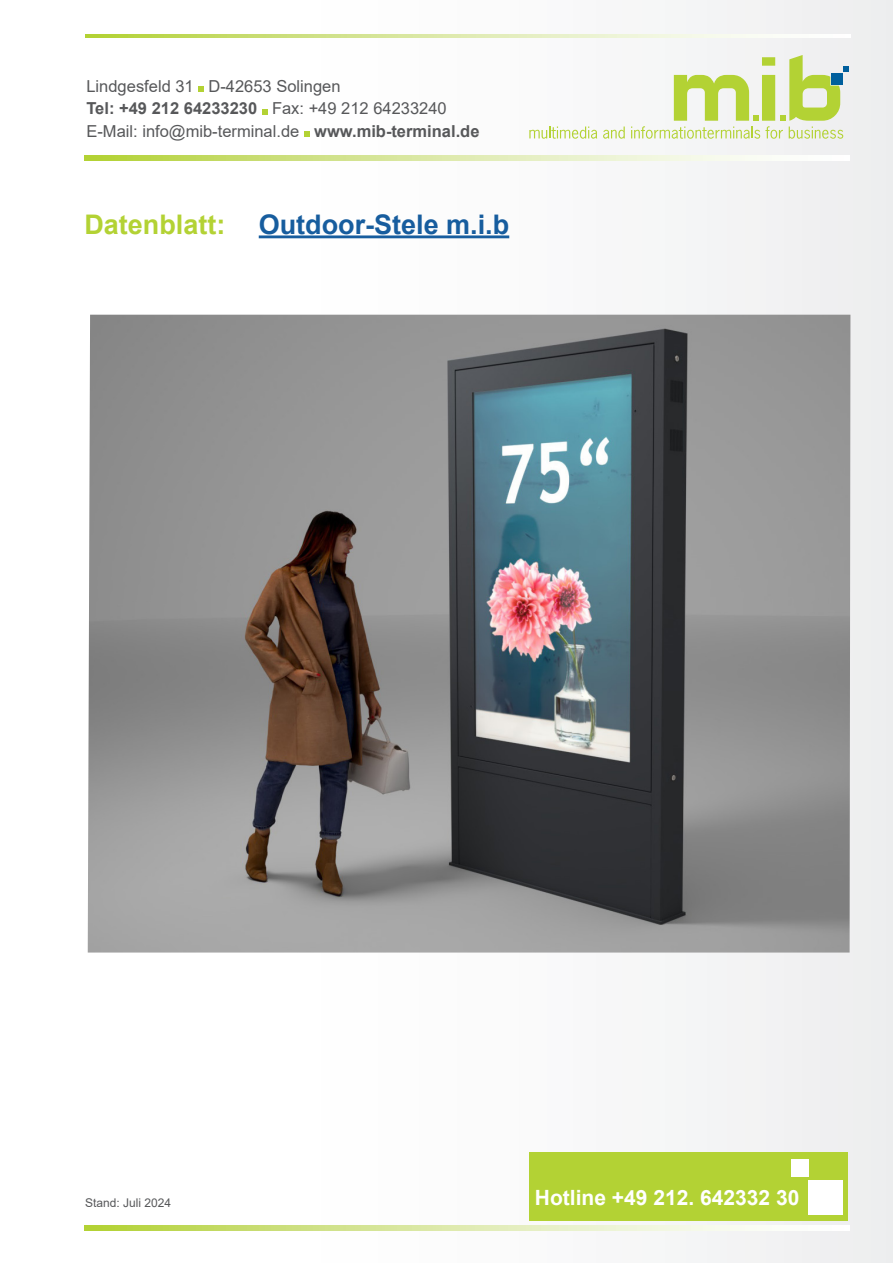
<style>
.page{position:relative;width:893px;height:1263px;background:#fff}
.page>*{position:absolute;margin:0;border:0;box-sizing:border-box;transform-origin:0 0}
.Headline{font:700 27px "Arial";color:#175d9e}
.t1{font:700 27px "Arial";color:#b3d234}
.t2{font:700 21px "Arial";color:#fff}
.t3{font:16.5px/22.5px "Arial";color:#57585a}
.t4{font:12px "Arial";color:#57585a}
.s1{font-weight:700}
</style>
<div class="page">
<div style="left:259px;top:0;width:634px;height:1263px;background:#f8f9f9"></div>
<svg style="left:529px;top:127px;width:68px;height:12px"></svg>
<svg style="left:603px;top:127px;width:22px;height:12px"></svg>
<svg style="left:631px;top:55px;width:217px;height:84px"></svg>
<svg style="left:85px;top:156px;width:645px;height:4px;background:#d7e69b"></svg>
<svg style="left:198px;top:86px;width:6px;height:6px"></svg>
<svg style="left:262px;top:109px;width:5px;height:5px"></svg>
<svg style="left:304px;top:131px;width:6px;height:6px"></svg>
<svg style="left:86px;top:34px;width:645px;height:3px;background:#d7e69b"></svg>
<div style="left:529px;top:1152px;width:319px;height:68px;background:#b3d234"></div>
<div style="left:808px;top:1180px;width:35px;height:35px;background:#fff"></div>
<div style="left:791px;top:1159px;width:18px;height:18px;background:#fff"></div>
<svg style="left:85px;top:1226px;width:645px;height:4px;background:#d7e69b"></svg>
<hr style="left:259px;top:235px;width:250px;height:3px;background:#175d9e">
<img style="left:88px;top:315px;width:762px;height:637px">
<p class="t3" style="left:86px;top:75px;width:395px">Lindgesfeld 31 D-42653 Solingen<br><span class="s1">Tel: +49 212 64233230</span> Fax: +49 212 64233240<br>E-Mail: info@mib-terminal.de <span class="s1">www.mib-terminal.de</span></p>
<h1 class="t1" style="left:84px;top:205px;width:142px">Datenblatt:</h1>
<p class="Headline" style="left:259px;top:205px;width:252px">Outdoor-Stele m.i.b</p>
<p class="t4" style="left:85px;top:1194px;width:88px">Stand: Juli 2024</p>
<p class="t2" style="left:535px;top:1183px;width:266px">Hotline +49 212. 642332 30</p>
</div>
